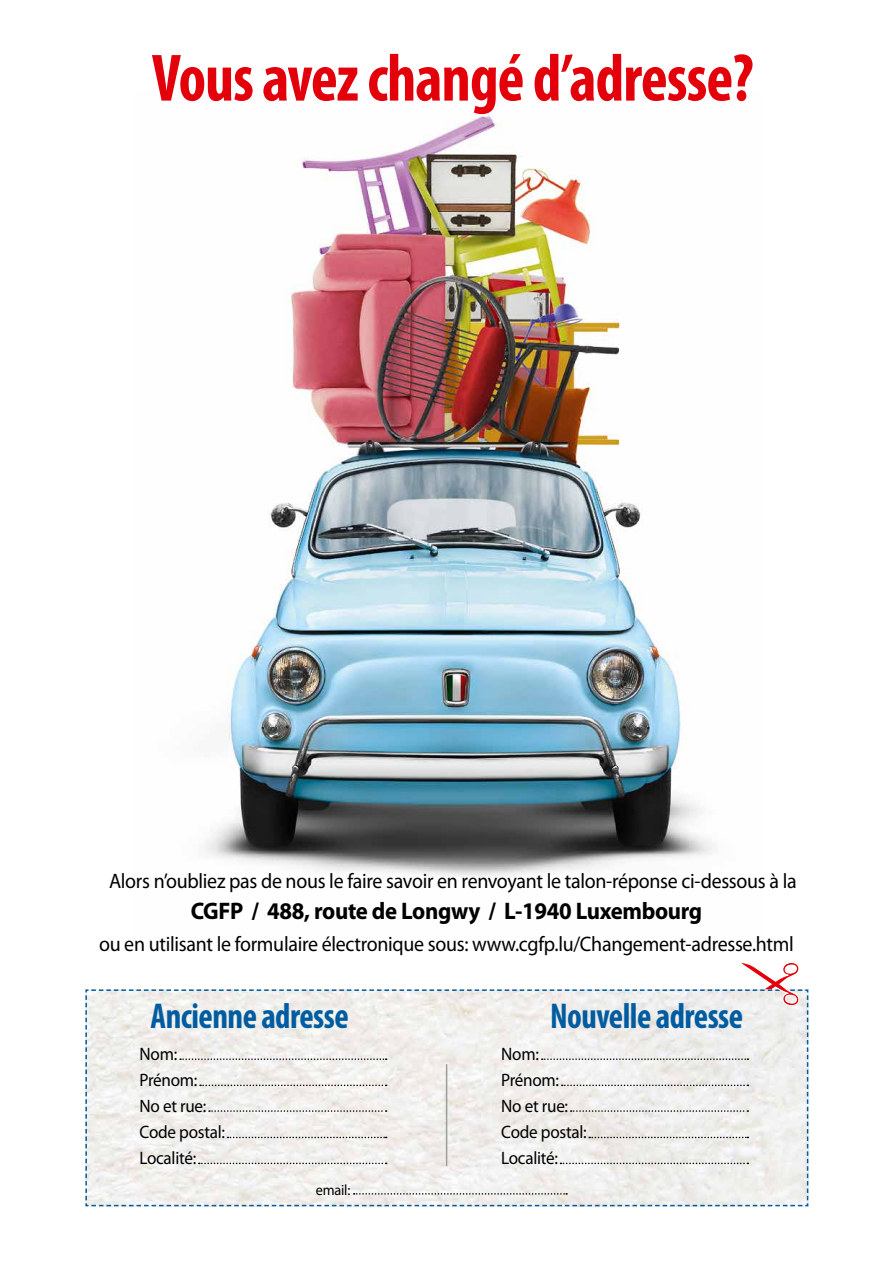
<style>
.page{position:relative;width:893px;height:1263px;background:#fff}
.page>*{position:absolute;margin:0;border:0;box-sizing:border-box;transform-origin:0 0}
.t1{font:700 condensed 67.5px "Myriad Pro";letter-spacing:-.015em;color:#e3000b;scale:.95 1}
.t2{font:700 condensed 36px "Myriad Pro";letter-spacing:-.015em;color:#005ca0;scale:.95 1}
.t3{font:700 24px "Myriad Pro";letter-spacing:-.015em;color:#000;scale:.95 1}
.t4{font:21px "Myriad Pro";letter-spacing:-.015em;color:#000;scale:.95 1}
.t5{font:18px/26.1px "Myriad Pro";letter-spacing:-.015em;color:#000;scale:.95 1}
.t6{font:15px "Myriad Pro";letter-spacing:-.015em;color:#000;scale:.95 1}
</style>
<div class="page">
<img style="left:205px;top:115px;width:510px;height:761px">
<svg style="left:85px;top:962px;width:723px;height:244px"></svg>
<h1 class="t1" style="left:152px;top:36px;width:635px">Vous avez changé d’adresse?</h1>
<p class="t4" style="left:109px;top:868px;width:725px">Alors n’oubliez pas de nous le faire savoir en renvoyant le talon-réponse ci-dessous à la</p>
<p class="t3" style="left:191px;top:896px;width:540px">CGFP / 488, route de Longwy / L-1940 Luxembourg</p>
<p class="t4" style="left:99px;top:931px;width:733px">ou en utilisant le formulaire électronique sous: www.cgfp.lu/Changement-adresse.html</p>
<h2 class="t2" style="left:151px;top:993px;width:210px">Ancienne adresse</h2>
<h2 class="t2" style="left:550px;top:993px;width:205px">Nouvelle adresse</h2>
<p class="t5" style="left:140px;top:1040px;width:91px">Nom:<br>Prénom:<br>No et rue:<br>Code postal:<br>Localité:</p>
<p class="t5" style="left:501px;top:1040px;width:91px">Nom:<br>Prénom:<br>No et rue:<br>Code postal:<br>Localité:</p>
<p class="t6" style="left:316px;top:1181px;width:38px">email:</p>
</div>
